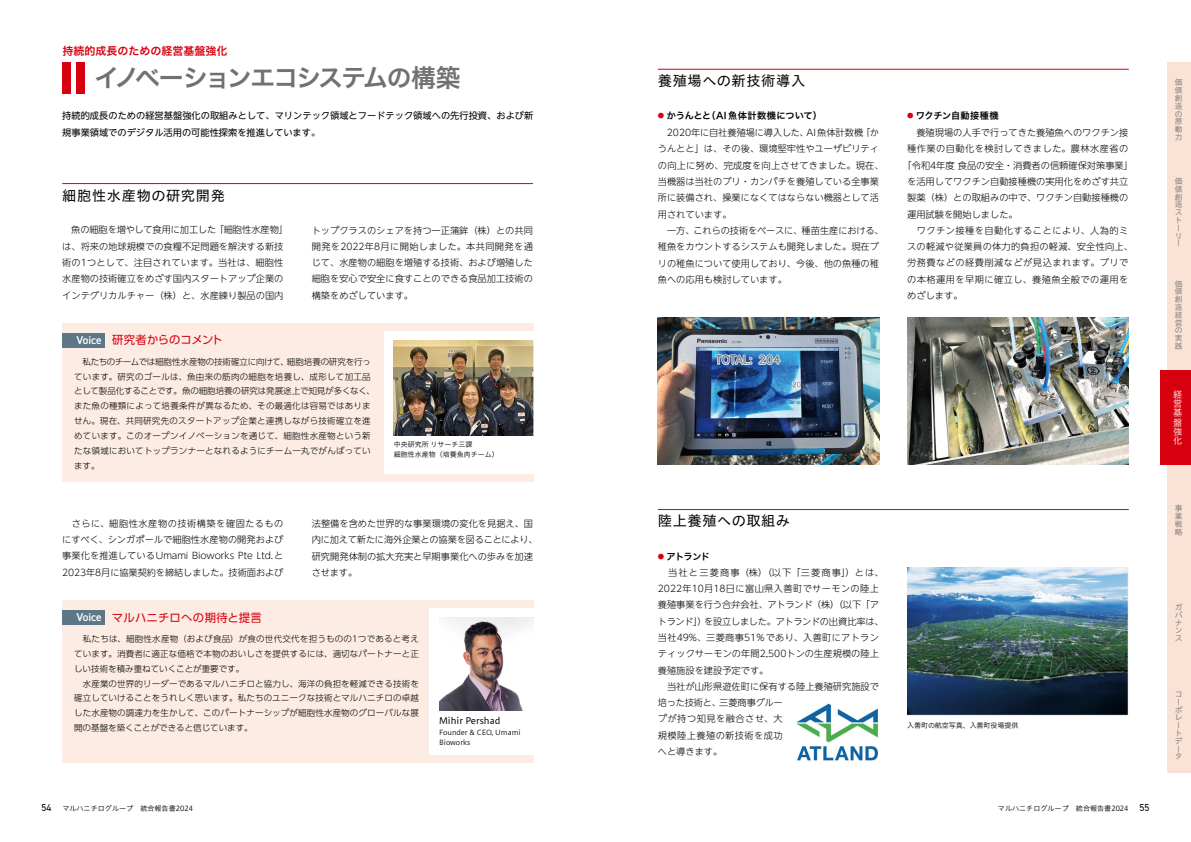
<style>
.page{position:relative;width:1191px;height:842px;background:#fff}
.page>*{position:absolute;margin:0;border:0;box-sizing:border-box;transform-origin:0 0}
.t1{font:24.8px "Hira Kaku Std N W6";letter-spacing:-.075em;color:#727171}
.t2{font:14.2px "Hiragino UD Sans Std W4";letter-spacing:.05em;color:#000}
.t3{font:11.3px "UD Shin Go Pr 6 N";letter-spacing:.015em;color:#d7000f}
.t4{font:600 11.3px "DIN2014";color:#fff}
.t5{font:11px "Hira Kaku Std N W6";color:#d7000f}
.t6{font:300 9.2px/16.3px "UD Shin Go NT Pr 6 N";color:#000}
.t7{font:300 9.2px "UD Shin Go NT Pr 6 N";letter-spacing:.05em;color:#000}
.t8{font:9.2px/16.3px "UD Shin Go NT Pr 6 N";color:#000}
.t9{font:300 9.2px "UD Shin Go NT Pr 6 N";letter-spacing:.025em;color:#000}
.t10{font:9.2px "Hira Kaku Std N W6";color:#000}
.t11{font:9.2px "Hira Kaku Std N W6";letter-spacing:-.02em;color:#000}
.t12{font:9.2px/9.2px "Hiragino UD Sans Std W3";color:#fff;text-align:justify}
.t13{font:9px "Hiragino UD Sans Std W4";color:#000}
.t14{font:300 8.5px/14.9px "UD Shin Go Pr 6 N";letter-spacing:.015em;color:#000}
.t15{font:7.8px/7.8px "Hiragino UD Sans Std W3";color:#727171;text-align:justify}
.t16{font:7.1px "Hiragino UD Sans Std W3";color:#000}
.t17{font:7px/10px "Hiragino UD Sans Std W3";color:#000}
.s1{font-size:6.4px;color:#d7000f}
.s2{font-family:"DIN2014";font-size:9.9px}
</style>
<div class="page">
<hr style="left:62px;top:183px;width:471px;height:1px;background:#d7000f">
<hr style="left:658px;top:69px;width:470px;height:1px;background:#d7000f">
<hr style="left:658px;top:509px;width:470px;height:1px;background:#d7000f">
<div style="left:62px;top:600px;width:472px;height:163px;background:#fcece3"></div>
<div style="left:62px;top:323px;width:472px;height:158px;background:#fcece3"></div>
<img style="left:658px;top:317px;width:221px;height:148px">
<img style="left:907px;top:317px;width:221px;height:148px">
<img style="left:797px;top:703px;width:81px;height:58px">
<img style="left:907px;top:568px;width:221px;height:148px">
<svg style="left:429px;top:608px;width:105px;height:147px"></svg>
<svg style="left:384px;top:331px;width:150px;height:142px"></svg>
<div style="left:62px;top:610px;width:43px;height:15px;background:#5d7787"></div>
<div style="left:62px;top:333px;width:43px;height:15px;background:#5d7787"></div>
<img style="left:439px;top:618px;width:95px;height:92px">
<img style="left:394px;top:341px;width:140px;height:94px">
<div style="left:76px;top:62px;width:8px;height:32px;background:#d7000f"></div>
<div style="left:62px;top:62px;width:9px;height:32px;background:#d7000f"></div>
<div style="left:1166px;top:62px;width:25px;height:710px;background:#fae2d5"></div>
<div style="left:1182px;top:370px;width:9px;height:95px;background:#d7000f"></div>
<div style="left:1159px;top:370px;width:23px;height:95px;background:#d7000f"></div>
<p class="t5" style="left:62px;top:43px;width:166px">持続的成長のための経営基盤強化</p>
<h1 class="t1" style="left:94px;top:59px;width:368px">イノベーションエコシステムの構築</h1>
<p class="t8" style="left:62px;top:107px;width:472px">持続的成長のための経営基盤強化の取組みとして、マリンテック領域とフードテック領域への先行投資、および新規事業領域でのデジタル活用の可能性探索を推進しています。</p>
<h2 class="t2" style="left:62px;top:184px;width:164px">細胞性水産物の研究開発</h2>
<p class="t6" style="left:62px;top:221px;width:227px">　魚の細胞を増やして食用に加工した「細胞性水産物」は、将来の地球規模での食糧不足問題を解決する新技術の1つとして、注目されています。当社は、細胞性水産物の技術確立をめざす国内スタートアップ企業のインテグリカルチャー（株）と、水産練り製品の国内</p>
<p class="t4" style="left:76px;top:333px;width:27px">Voice</p>
<p class="t3" style="left:112px;top:331px;width:112px">研究者からのコメント</p>
<p class="t6" style="left:312px;top:222px;width:223px;text-align:justify">トップクラスのシェアを持つ一正蒲鉾（株）との共同開発を2022年8月に開始しました。本共同開発を通じて、水産物の細胞を増殖する技術、および増殖した細胞を安心で安全に食すことのできる食品加工技術の構築をめざしています。</p>
<p class="t14" style="left:74px;top:354px;width:302px">　私たちのチームでは細胞性水産物の技術確立に向けて、細胞培養の研究を行っています。研究のゴールは、魚由来の筋肉の細胞を培養し、成形して加工品として製品化することです。魚の細胞培養の研究は発展途上で知見が多くなく、また魚の種類によって培養条件が異なるため、その最適化は容易ではありません。現在、共同研究先のスタートアップ企業と連携しながら技術確立を進めています。このオープンイノベーションを通じて、細胞性水産物という新たな領域においてトップランナーとなれるようにチーム一丸でがんばっています。</p>
<p class="t17" style="left:394px;top:439px;width:106px">中央研究所 リサーチ三課<br>細胞性水産物（培養魚肉チーム）</p>
<p class="t6" style="left:62px;top:515px;width:223px;text-align:justify">　さらに、細胞性水産物の技術構築を確固たるものにすべく、シンガポールで細胞性水産物の開発および事業化を推進しているUmami Bioworks Pte Ltd.と2023年8月に協業契約を締結しました。技術面および</p>
<p class="t4" style="left:76px;top:610px;width:27px">Voice</p>
<p class="t3" style="left:112px;top:608px;width:151px">マルハニチロへの期待と提言</p>
<p class="t6" style="left:312px;top:515px;width:227px">法整備を含めた世界的な事業環境の変化を見据え、国内に加えて新たに海外企業との協業を図ることにより、研究開発体制の拡大充実と早期事業化への歩みを加速させます。</p>
<p class="t14" style="left:74px;top:631px;width:346px">　私たちは、細胞性水産物（および食品）が食の世代交代を担うものの1つであると考えています。消費者に適正な価格で本物のおいしさを提供するには、適切なパートナーと正しい技術を積み重ねていくことが重要です。<br>　水産業の世界的リーダーであるマルハニチロと協力し、海洋の負担を軽減できる技術を確立していけることをうれしく思います。私たちのユニークな技術とマルハニチロの卓越した水産物の調達力を生かして、このパートナーシップが細胞性水産物のグローバルな展開の基盤を築くことができると信じています。</p>
<p class="t13" style="left:439px;top:714px;width:63px">Mihir Pershad</p>
<p class="t17" style="left:439px;top:727px;width:83px">Founder &amp; CEO, Umami<br>Bioworks</p>
<h2 class="t2" style="left:658px;top:70px;width:149px">養殖場への新技術導入</h2>
<p class="t10" style="left:658px;top:109px;width:166px"><span class="s1">●</span> かうんとと（AI 魚体計数機について）</p>
<p class="t11" style="left:907px;top:109px;width:93px"><span class="s1">●</span> ワクチン自動接種機</p>
<p class="t6" style="left:658px;top:124px;width:227px">　2020年に自社養殖場に導入した、AI魚体計数機「かうんとと」は、その後、環境堅牢性やユーザビリティの向上に努め、完成度を向上させてきました。現在、当機器は当社のブリ・カンパチを養殖している全事業所に装備され、操業になくてはならない機器として活用されています。<br>　一方、これらの技術をベースに、種苗生産における、稚魚をカウントするシステムも開発しました。現在ブリの稚魚について使用しており、今後、他の魚種の稚魚への応用も検討しています。</p>
<p class="t6" style="left:907px;top:124px;width:223px">　養殖現場の人手で行ってきた養殖魚へのワクチン接</p>
<p class="t7" style="left:907px;top:141px;width:223px">種作業の自動化を検討してきました。農林水産省の</p>
<p class="t6" style="left:902px;top:157px;width:232px">「令和4年度 食品の安全・消費者の信頼確保対策事業」</p>
<p class="t6" style="left:907px;top:173px;width:223px">を活用してワクチン自動接種機の実用化をめざす共立</p>
<p class="t6" style="left:907px;top:189px;width:223px">製薬（株）との取組みの中で、ワクチン自動接種機の</p>
<p class="t6" style="left:907px;top:206px;width:112px">運用試験を開始しました。</p>
<p class="t7" style="left:907px;top:223px;width:223px">　ワクチン接種を自動化することにより、人為的ミ</p>
<p class="t9" style="left:907px;top:239px;width:227px">スの軽減や従業員の体力的負担の軽減、安全性向上、</p>
<p class="t7" style="left:907px;top:256px;width:223px">労務費などの経費削減などが見込まれます。ブリで</p>
<p class="t7" style="left:907px;top:272px;width:223px">の本格運用を早期に確立し、養殖魚全般での運用を</p>
<p class="t6" style="left:907px;top:287px;width:57px">めざします。</p>
<h2 class="t2" style="left:658px;top:510px;width:134px">陸上養殖への取組み</h2>
<p class="t11" style="left:658px;top:549px;width:54px"><span class="s1">●</span> アトランド</p>
<p class="t6" style="left:658px;top:564px;width:227px">　当社と三菱商事（株）（以下「三菱商事」）とは、<br>2022年10月18日に富山県入善町でサーモンの陸上養殖事業を行う合弁会社、アトランド（株）（以下「アトランド」）を設立しました。アトランドの出資比率は、当社49%、三菱商事51%であり、入善町にアトランティックサーモンの年間2,500トンの生産規模の陸上養殖施設を建設予定です。<br>　当社が山形県遊佐町に保有する陸上養殖研究施設で培った技術と、三菱商事グルー<br>プが持つ知見を融合させ、大<br>規模陸上養殖の新技術を成功<br>へと導きます。</p>
<p class="t16" style="left:907px;top:719px;width:113px">入善町の航空写真、入善町役場提供</p>
<p class="t16" style="left:42px;top:803px;width:153px"><span class="s2">54</span> マルハニチログループ　統合報告書2024</p>
<p class="t16" style="left:998px;top:803px;width:153px">マルハニチログループ　統合報告書2024 <span class="s2">55</span></p>
<p class="t15" style="left:1174px;top:78px;width:9px">価値創造の原動力</p>
<p class="t15" style="left:1174px;top:177px;width:9px;text-align:left">価値創造ストーリー</p>
<p class="t15" style="left:1174px;top:279px;width:9px">価値創造経営の実践</p>
<p class="t12" style="left:1173px;top:389px;width:10px">経営基盤強化</p>
<p class="t15" style="left:1174px;top:504px;width:9px">事業戦略</p>
<p class="t15" style="left:1174px;top:603px;width:9px">ガバナンス</p>
<p class="t15" style="left:1174px;top:690px;width:9px;text-align:left">コーポレートデータ</p>
</div>
